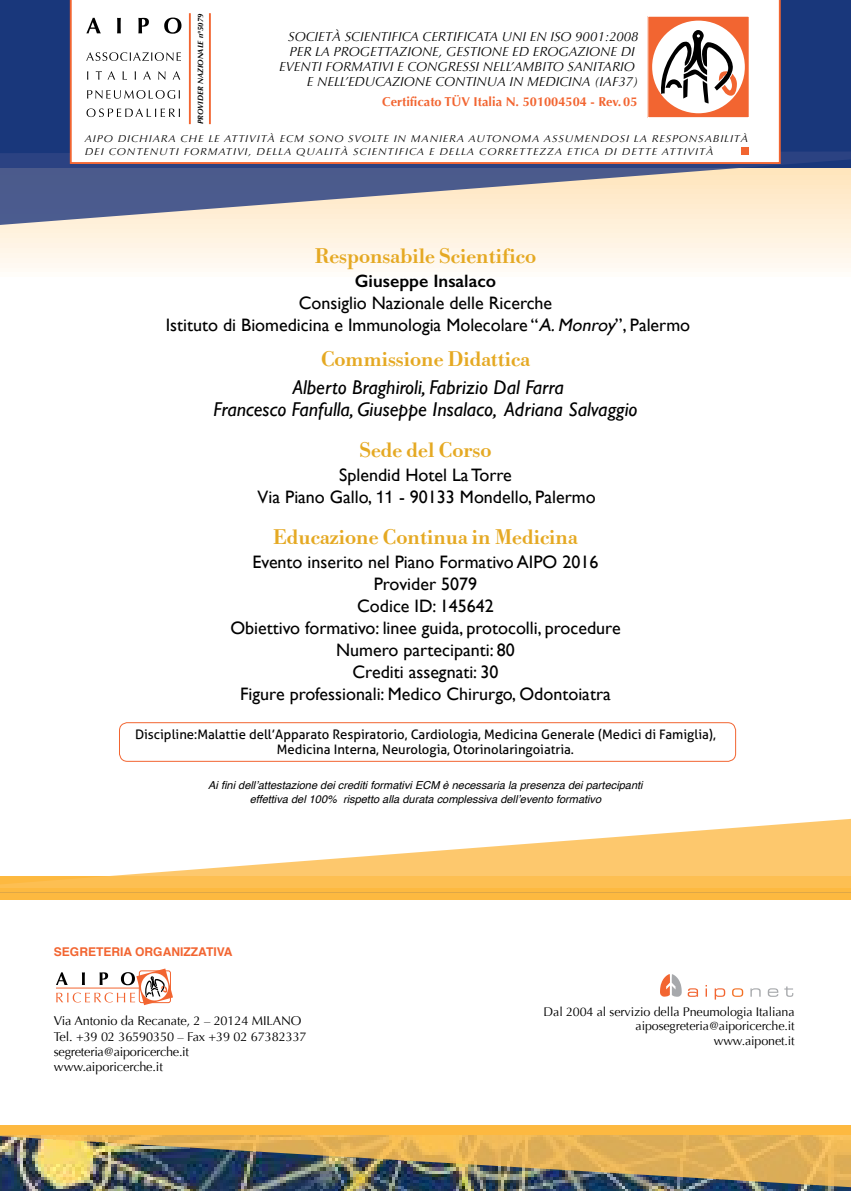
<style>
.page{position:relative;width:851px;height:1191px;background:#fff}
.page>*{position:absolute;margin:0;border:0;box-sizing:border-box;transform-origin:0 0}
.t1{font:22px "Bodoni Becker Med";color:#e5a923}
.t2{font:italic 20px/22px "Gill Sans";color:#000;text-align:center}
.t3{font:18px/22px "Gill Sans";color:#000;text-align:center}
.t4{font:600 18px "Gill Sans";color:#000}
.t5{font:italic 13.2px/15px "Optima";color:#000;text-align:right}
.t6{font:13px/15px "Aller";color:#000;text-align:center}
.t7{font:12.8px/15.2px "Optima";letter-spacing:-.01em;color:#000}
.t8{font:700 12.8px "Optima";color:#f26531}
.t9{font:12.6px/14.2px "Optima";letter-spacing:-.01em;color:#000;text-align:right}
.t10{font:700 12px "Helvetica";color:#f26531}
.t11{font:italic 11px/14px "Helvetica";color:#000;text-align:center}
.t12{font:italic 10px/13.2px "Optima";letter-spacing:.08em;color:#000;scale:1.09 1}
.t13{font:italic 700 7.8px "Optima";color:#000}
.s1{font-style:italic}
.s2{font-family:"Helvetica"}
</style>
<div class="page">
<div style="left:0;top:0;width:850px;height:168px;background:#19377b"></div>
<svg style="left:0;top:152px;width:850px;height:75px"></svg>
<div style="left:0;top:875px;width:850px;height:24px;background:linear-gradient(to right,#fdb940,#fdb940)"></div>
<svg style="left:56px;top:968px;width:117px;height:37px"></svg>
<svg style="left:687px;top:988px;width:11px;height:8px"></svg>
<svg style="left:714px;top:988px;width:11px;height:11px"></svg>
<svg style="left:732px;top:988px;width:11px;height:8px"></svg>
<svg style="left:750px;top:988px;width:10px;height:8px"></svg>
<svg style="left:767px;top:988px;width:11px;height:8px"></svg>
<svg style="left:784px;top:986px;width:9px;height:10px"></svg>
<svg style="left:660px;top:974px;width:21px;height:22px"></svg>
<img style="left:0;top:1189px;width:850px;height:2px">
<img style="left:0;top:1134px;width:850px;height:55px">
<div style="left:0;top:1125px;width:850px;height:9px;background:#fdb940"></div>
<svg style="left:0;top:819px;width:850px;height:69px"></svg>
<hr style="left:0;top:888px;width:850px;height:4px;background:#fdb940">
<svg style="left:69px;top:0;width:712px;height:164px"></svg>
<hr style="left:189px;top:13px;width:2px;height:111px;background:#f26531">
<hr style="left:209px;top:13px;width:2px;height:111px;background:#f26531">
<div style="left:741px;top:147px;width:7px;height:8px;background:#f26531"></div>
<div style="left:119px;top:722px;width:617px;height:40px;border:1px solid #f26531;border-radius:8px"></div>
<p class="t13" style="left:196px;top:124px;width:112px;rotate:-90deg">PROVIDER NAZIONALE n°5079</p>
<p class="t5" style="left:279px;top:29px;width:360px">SOCIETÀ SCIENTIFICA CERTIFICATA UNI EN ISO 9001:2008<br>PER LA PROGETTAZIONE, GESTIONE ED EROGAZIONE DI EVENTI FORMATIVI E CONGRESSI NELL’AMBITO SANITARIO E NELL’EDUCAZIONE CONTINUA IN MEDICINA (IAF37)</p>
<p class="t8" style="left:382px;top:94px;width:257px">Certificato TÜV Italia N. 501004504 - Rev. 05</p>
<p class="t12" style="left:85px;top:132px;width:610px">AIPO DICHIARA CHE LE ATTIVITÀ ECM SONO SVOLTE IN MANIERA AUTONOMA ASSUMENDOSI LA RESPONSABILITÀ<br>DEI CONTENUTI FORMATIVI, DELLA QUALITÀ SCIENTIFICA E DELLA CORRETTEZZA ETICA DI DETTE ATTIVITÀ</p>
<p class="t1" style="left:314px;top:243px;width:223px">Responsabile Scientifico</p>
<p class="t4" style="left:355px;top:269px;width:143px">Giuseppe Insalaco</p>
<p class="t3" style="left:166px;top:291px;width:526px">Consiglio Nazionale delle Ricerche<br>Istituto di Biomedicina e Immunologia Molecolare “<span class="s1">A.Monroy</span>”, Palermo</p>
<p class="t1" style="left:321px;top:346px;width:210px">Commissione Didattica</p>
<p class="t2" style="left:213px;top:376px;width:425px">Alberto Braghiroli, Fabrizio Dal Farra<br>Francesco Fanfulla, Giuseppe Insalaco, Adriana Salvaggio</p>
<p class="t1" style="left:359px;top:437px;width:134px">Sede del Corso</p>
<p class="t3" style="left:257px;top:463px;width:339px">Splendid Hotel La Torre<br>Via Piano Gallo, <span class="s2">11</span> - 90133 Mondello, Palermo</p>
<p class="t1" style="left:273px;top:524px;width:306px">Educazione Continua in Medicina</p>
<p class="t3" style="left:230px;top:550px;width:392px">Evento inserito nel Piano Formativo AIPO 2016<br>Provider 5079<br>Codice ID: 145642<br>Obiettivo formativo: linee guida, protocolli, procedure Numero partecipanti: 80<br>Crediti assegnati: 30<br>Figure professionali: Medico Chirurgo, Odontoiatra</p>
<p class="t6" style="left:135px;top:726px;width:582px">Discipline:Malattie dell’Apparato Respiratorio, Cardiologia, Medicina Generale (Medici di Famiglia),<br>Medicina Interna, Neurologia, Otorinolaringoiatria.</p>
<p class="t11" style="left:208px;top:778px;width:436px">Ai fini dell’attestazione dei crediti formativi ECM è necessaria la presenza dei partecipanti effettiva del 100% rispetto alla durata complessiva dell’evento formativo</p>
<p class="t10" style="left:54px;top:941px;width:180px">SEGRETERIA ORGANIZZATIVA</p>
<p class="t7" style="left:54px;top:1013px;width:254px">Via Antonio da Recanate, 2 – 20124 MILANO Tel. +39 02 36590350 – Fax +39 02 67382337 segreteria@aiporicerche.it<br>www.aiporicerche.it</p>
<p class="t9" style="left:543px;top:1005px;width:252px">Dal 2004 al servizio della Pneumologia Italiana aiposegreteria@aiporicerche.it<br>www.aiponet.it</p>
</div>
